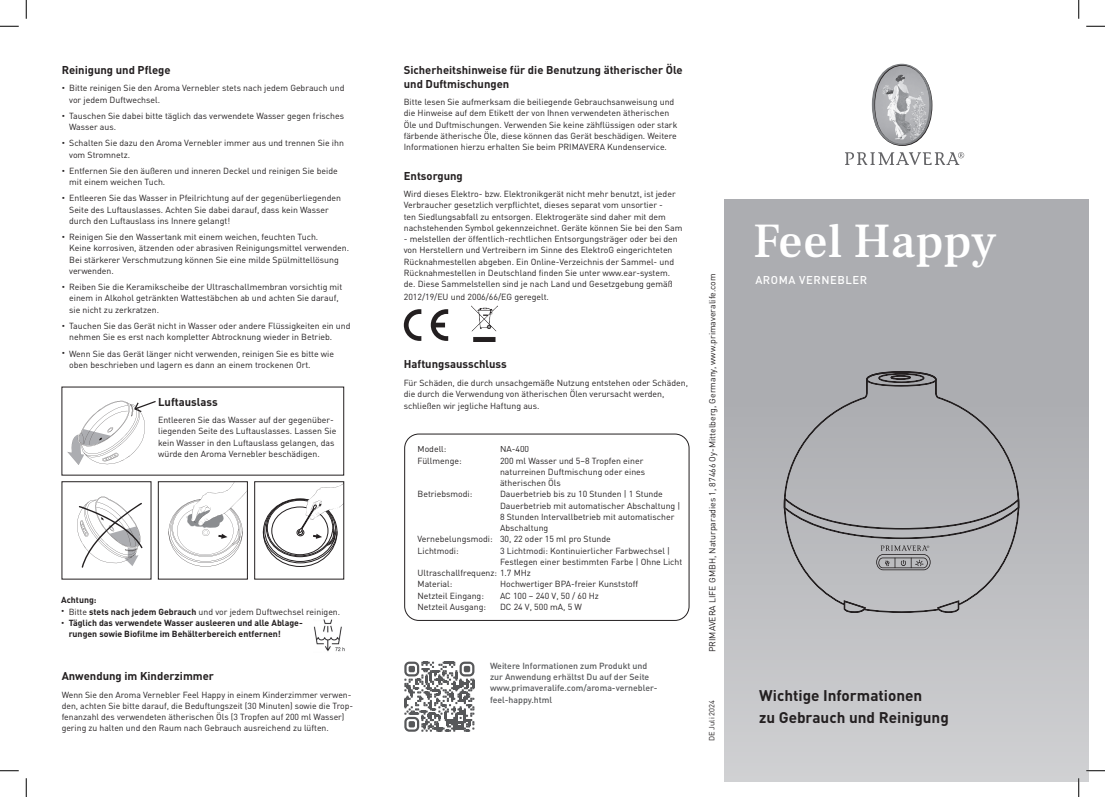
<style>
.page{position:relative;width:1105px;height:797px;background:#fff}
.page>*{position:absolute;margin:0;border:0;box-sizing:border-box;transform-origin:0 0}
.t1{font:500 48.12px "Frank Ruhl Libre";color:#fff}
.t2{font:700 15.25px/21.6px "DINOT";color:#231f20}
.t3{font:700 11.25px/13.8px "DINOT";color:#231f20}
.t4{font:500 11.25px "DINOT";letter-spacing:.05em;color:#fff}
.t5{font:8.75px/11.2px "DINOT";color:#231f20}
.t6{font:500 8.75px "DINOT";color:#57585a}
.t7{font:700 8.75px "DINOT";color:#231f20}
.t8{font:7.5px "DINOT";color:#231f20}
.s1{font-size:6.25px}
.s2{font-weight:700}
.s3{font-weight:400;font-size:6.25px}
</style>
<div class="page">
<div style="left:724px;top:199px;width:365px;height:582px;background:linear-gradient(to bottom,#a4a5a9,#cccccf)"></div>
<svg style="left:783px;top:371px;width:236px;height:241px"></svg>
<svg style="left:784px;top:497px;width:235px;height:42px"></svg>
<svg style="left:866px;top:371px;width:70px;height:15px"></svg>
<div style="left:891px;top:375px;width:20px;height:4px;border:1px solid #231f20;border-radius:50%"></div>
<div style="left:891px;top:376px;width:19px;height:3px;border:1px solid #231f20;border-radius:50%"></div>
<svg style="left:844px;top:600px;width:21px;height:12px"></svg>
<svg style="left:937px;top:600px;width:22px;height:12px"></svg>
<div style="left:404px;top:434px;width:285px;height:186px;border:1px solid #231f20;border-radius:14px"></div>
<svg style="left:431px;top:309px;width:17px;height:32px"></svg>
<svg style="left:404px;top:309px;width:17px;height:32px"></svg>
<img style="left:472px;top:306px;width:25px;height:36px">
<svg style="left:77px;top:496px;width:66px;height:71px"></svg>
<svg style="left:169px;top:483px;width:77px;height:83px"></svg>
<svg style="left:263px;top:483px;width:82px;height:80px"></svg>
<div style="left:344px;top:499px;width:7px;height:8px;background:#fff"></div>
<div style="left:158px;top:481px;width:90px;height:98px;border:1px solid #231f20"></div>
<div style="left:254px;top:481px;width:90px;height:98px;border:1px solid #231f20"></div>
<svg style="left:67px;top:400px;width:89px;height:65px"></svg>
<img style="left:314px;top:619px;width:31px;height:33px">
<svg style="left:404px;top:661px;width:70px;height:70px"></svg>
<svg style="left:845px;top:152px;width:119px;height:13px"></svg>
<svg style="left:872px;top:64px;width:60px;height:82px"></svg>
<svg style="left:0;top:25px;width:19px;height:2px"></svg>
<svg style="left:1086px;top:25px;width:19px;height:2px"></svg>
<svg style="left:0;top:770px;width:19px;height:1px"></svg>
<svg style="left:1086px;top:770px;width:19px;height:1px"></svg>
<svg style="left:25px;top:0;width:2px;height:19px"></svg>
<svg style="left:25px;top:778px;width:2px;height:19px"></svg>
<svg style="left:1078px;top:0;width:1px;height:19px"></svg>
<svg style="left:1078px;top:778px;width:1px;height:19px"></svg>
<p class="t3" style="left:62px;top:62px;width:110px">Reinigung und Pflege</p>
<p class="t5" style="left:69px;top:82px;width:277px;text-indent:-8px"><span class="s1">•</span> Bitte reinigen Sie den Aroma Vernebler stets nach jedem Gebrauch und vor jedem Duftwechsel.</p>
<p class="t5" style="left:69px;top:110px;width:276px;text-indent:-8px"><span class="s1">•</span> Tauschen Sie dabei bitte täglich das verwendete Wasser gegen frisches<br>Wasser aus.</p>
<p class="t5" style="left:69px;top:137px;width:276px;text-indent:-8px"><span class="s1">•</span> Schalten Sie dazu den Aroma Vernebler immer aus und trennen Sie ihn vom Stromnetz.</p>
<p class="t5" style="left:69px;top:165px;width:270px;text-indent:-8px"><span class="s1">•</span> Entfernen Sie den äußeren und inneren Deckel und reinigen Sie beide mit einem weichen Tuch.</p>
<p class="t5" style="left:69px;top:192px;width:273px;text-indent:-8px"><span class="s1">•</span> Entleeren Sie das Wasser in Pfeilrichtung auf der gegenüberliegenden<br>Seite des Luftauslasses. Achten Sie dabei darauf, dass kein Wasser durch den Luftauslass ins Innere gelangt!</p>
<p class="t5" style="left:69px;top:231px;width:281px;text-indent:-8px"><span class="s1">•</span> Reinigen Sie den Wassertank mit einem weichen, feuchten Tuch.<br>Keine korrosiven, ätzenden oder abrasiven Reinigungsmittel verwenden.<br>Bei stärkerer Verschmutzung können Sie eine milde Spülmittellösung verwenden.</p>
<p class="t5" style="left:69px;top:281px;width:275px;text-indent:-8px"><span class="s1">•</span> Reiben Sie die Keramikscheibe der Ultraschallmembran vorsichtig mit einem in Alkohol getränkten Wattestäbchen ab und achten Sie darauf, sie nicht zu zerkratzen.</p>
<p class="t5" style="left:69px;top:320px;width:283px;text-indent:-8px"><span class="s1">•</span> Tauchen Sie das Gerät nicht in Wasser oder andere Flüssigkeiten ein und nehmen Sie es erst nach kompletter Abtrocknung wieder in Betrieb.</p>
<p class="t5" style="left:69px;top:347px;width:266px;text-indent:-8px"><span class="s1">•</span> Wenn Sie das Gerät länger nicht verwenden, reinigen Sie es bitte wie oben beschrieben und lagern es dann an einem trockenen Ort.</p>
<p class="t3" style="left:158px;top:394px;width:61px">Luftauslass</p>
<p class="t5" style="left:158px;top:414px;width:180px">Entleeren Sie das Wasser auf der gegenüber&shy;liegenden Seite des Luftauslasses. Lassen Sie kein Wasser in den Luftauslass gelangen, das würde den Aroma Vernebler beschädigen.</p>
<p class="t7" style="left:61px;top:594px;width:37px">Achtung:</p>
<p class="t5" style="left:61px;top:605px;width:281px"><span class="s1">•</span> Bitte <span class="s2">stets nach jedem Gebrauch</span> und vor jedem Duftwechsel reinigen.</p>
<p class="t7" style="left:61px;top:616px;width:243px"><span class="s3">•</span> Täglich das verwendete Wasser ausleeren und alle Ablage-</p>
<p class="t7" style="left:69px;top:628px;width:214px">rungen sowie Biofilme im Behälterbereich entfernen!</p>
<p class="t3" style="left:404px;top:62px;width:280px">Sicherheitshinweise für die Benutzung ätherischer Öle und Duftmischungen</p>
<p class="t5" style="left:404px;top:96px;width:275px">Bitte lesen Sie aufmerksam die beiliegende Gebrauchsanweisung und die Hinweise auf dem Etikett der von Ihnen verwendeten ätherischen Öle und Duftmischungen. Verwenden Sie keine zähflüssigen oder stark färbende ätherische Öle, diese können das Gerät beschädigen. Weitere Informationen hierzu erhalten Sie beim PRIMAVERA Kundenservice.</p>
<p class="t3" style="left:404px;top:168px;width:61px">Entsorgung</p>
<p class="t5" style="left:404px;top:188px;width:280px">Wird dieses Elektro- bzw. Elektronikgerät nicht mehr benutzt, ist jeder Verbraucher gesetzlich verpflichtet, dieses separat vom unsortier -<br>ten Siedlungsabfall zu entsorgen. Elektrogeräte sind daher mit dem nachstehenden Symbol gekennzeichnet. Geräte können Sie bei den Sam</p>
<p class="t5" style="left:404px;top:233px;width:276px">- melstellen der öffentlich-rechtlichen Entsorgungsträger oder bei den von Herstellern und Vertreibern im Sinne des ElektroG eingerichteten Rücknahmestellen abgeben. Ein Online-Verzeichnis der Sammel- und Rücknahmestellen in Deutschland finden Sie unter www.ear-system. de. Diese Sammelstellen sind je nach Land und Gesetzgebung gemäß</p>
<p class="t5" style="left:404px;top:290px;width:147px">2012/19/EU und 2006/66/EG geregelt.</p>
<p class="t3" style="left:404px;top:357px;width:105px">Haftungsausschluss</p>
<p class="t5" style="left:404px;top:377px;width:286px">Für Schäden, die durch unsachgemäße Nutzung entstehen oder Schäden, die durch die Verwendung von ätherischen Ölen verursacht werden,</p>
<p class="t5" style="left:404px;top:399px;width:137px">schließen wir jegliche Haftung aus.</p>
<p class="t5" style="left:417px;top:443px;width:30px">Modell:</p>
<p class="t5" style="left:500px;top:443px;width:31px">NA-400</p>
<p class="t5" style="left:417px;top:454px;width:46px">Füllmenge:</p>
<p class="t5" style="left:500px;top:454px;width:147px">200 ml Wasser und 5–8 Tropfen einer naturreinen Duftmischung oder eines ätherischen Öls</p>
<p class="t5" style="left:417px;top:488px;width:56px">Betriebsmodi:</p>
<p class="t5" style="left:500px;top:488px;width:164px">Dauerbetrieb bis zu 10 Stunden | 1 Stunde</p>
<p class="t5" style="left:500px;top:499px;width:182px">Dauerbetrieb mit automatischer Abschaltung |</p>
<p class="t5" style="left:500px;top:511px;width:176px">8 Stunden Intervallbetrieb mit automatischer</p>
<p class="t5" style="left:500px;top:522px;width:50px">Abschaltung</p>
<p class="t5" style="left:417px;top:533px;width:195px">Vernebelungsmodi: 30, 22 oder 15 ml pro Stunde</p>
<p class="t5" style="left:417px;top:544px;width:43px">Lichtmodi:</p>
<p class="t5" style="left:500px;top:544px;width:171px">3 Lichtmodi: Kontinuierlicher Farbwechsel |</p>
<p class="t5" style="left:500px;top:556px;width:184px">Festlegen einer bestimmten Farbe | Ohne Licht</p>
<p class="t5" style="left:417px;top:567px;width:115px">Ultraschallfrequenz: 1.7 MHz</p>
<p class="t5" style="left:417px;top:578px;width:36px">Material:</p>
<p class="t5" style="left:500px;top:578px;width:140px">Hochwertiger BPA-freier Kunststoff</p>
<p class="t5" style="left:417px;top:589px;width:68px">Netzteil Eingang:</p>
<p class="t5" style="left:500px;top:589px;width:100px">AC 100 – 240 V, 50 / 60 Hz</p>
<p class="t5" style="left:417px;top:601px;width:70px">Netzteil Ausgang:</p>
<p class="t5" style="left:500px;top:601px;width:83px">DC 24 V, 500 mA, 5 W</p>
<p class="t5" style="left:706px;top:652px;width:380px;rotate:-90deg">PRIMAVERA LIFE GMBH, Naturparadies 1, 87466 Oy-Mittelberg, Germany, www.primaveralife.com</p>
<p class="t6" style="left:490px;top:659px;width:159px">Weitere Informationen zum Produkt und</p>
<p class="t6" style="left:490px;top:671px;width:161px">zur Anwendung erhältst Du auf der Seite</p>
<p class="t6" style="left:490px;top:682px;width:169px">www.primaveralife.com/aroma-vernebler-</p>
<p class="t6" style="left:490px;top:693px;width:64px">feel-happy.html</p>
<p class="t3" style="left:62px;top:668px;width:154px">Anwendung im Kinderzimmer</p>
<p class="t5" style="left:62px;top:688px;width:293px">Wenn Sie den Aroma Vernebler Feel Happy in einem Kinderzimmer verwen&shy;den, achten Sie bitte darauf, die Beduftungszeit (30 Minuten) sowie die Trop&shy;fenanzahl des verwendeten ätherischen Öls (3 Tropfen auf 200 ml Wasser) gering zu halten und den Raum nach Gebrauch ausreichend zu lüften.</p>
<p class="t8" style="left:707px;top:741px;width:43px;rotate:-90deg">DE Juli 2024</p>
<p class="t1" style="left:753px;top:211px;width:245px">Feel Happy</p>
<p class="t4" style="left:755px;top:272px;width:113px">AROMA VERNEBLER</p>
<p class="t2" style="left:759px;top:684px;width:191px">Wichtige Informationen<br>zu Gebrauch und Reinigung</p>
</div>
